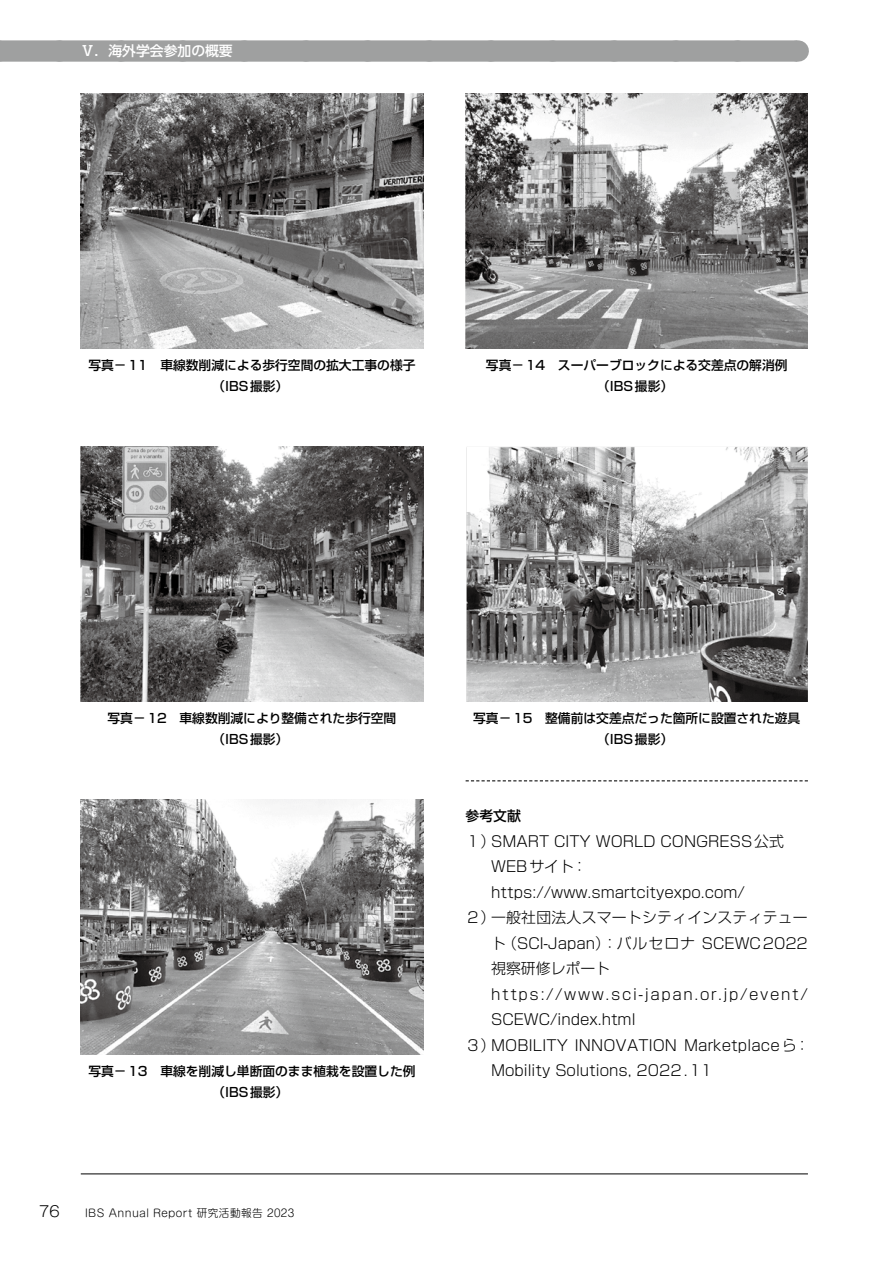
<style>
.page{position:relative;width:893px;height:1263px;background:#fff}
.page>*{position:absolute;margin:0;border:0;box-sizing:border-box;transform-origin:0 0}
.t1{font:300 14.85px "Shin Go Pro";color:#000}
.t2{font:300 14.85px "Shin Go Pro";letter-spacing:.11em;color:#000}
.t3{font:300 14.85px "Gothic MB101 Pro";color:#000}
.t4{font:500 13.8px "UD Shin Go Pro";color:#fff}
.t5{font:500 13.8px "Shin Go Pro";color:#000}
.t6{font:500 12.75px/21.3px "Shin Go Pro";color:#000;text-align:center}
.t7{font:300 10.65px "Shin M Go Pro";letter-spacing:.04em;color:#000}
</style>
<div class="page">
<hr style="left:81px;top:1174px;width:727px;height:1px;background:#000">
<div style="left:0;top:40px;width:797px;height:22px;background:#9fa0a0"></div>
<svg style="left:59px;top:40px;width:707px;height:22px"></svg>
<svg style="left:797px;top:40px;width:1px;height:22px"></svg>
<img style="left:81px;top:94px;width:342px;height:255px">
<img style="left:81px;top:446px;width:342px;height:256px">
<img style="left:81px;top:799px;width:342px;height:255px">
<svg style="left:466px;top:780px;width:342px;height:1px"></svg>
<img style="left:466px;top:94px;width:342px;height:255px">
<img style="left:466px;top:446px;width:342px;height:256px">
<p class="t4" style="left:81px;top:40px;width:154px">Ⅴ．海外学会参加の概要</p>
<p class="t6" style="left:88px;top:353px;width:329px">写真－11　車線数削減による歩行空間の拡大工事の様子（IBS撮影）</p>
<p class="t6" style="left:486px;top:353px;width:303px">写真－14　スーパーブロックによる交差点の解消例（IBS撮影）</p>
<p class="t6" style="left:108px;top:706px;width:290px">写真－12　車線数削減により整備された歩行空間（IBS撮影）</p>
<p class="t6" style="left:88px;top:1059px;width:329px">写真－13　車線を削減し単断面のまま植栽を設置した例（IBS撮影）</p>
<p class="t3" style="left:39px;top:1198px;width:22px">76</p>
<p class="t7" style="left:85px;top:1204px;width:211px">IBS Annual Report 研究活動報告 2023</p>
<p class="t6" style="left:473px;top:706px;width:329px">写真－15　整備前は交差点だった箇所に設置された遊具（IBS撮影）</p>
<p class="t5" style="left:466px;top:805px;width:57px">参考文献</p>
<p class="t1" style="left:466px;top:829px;width:320px">１）SMART CITY WORLD CONGRESS公式</p>
<p class="t1" style="left:491px;top:854px;width:97px">WEBサイト：</p>
<p class="t1" style="left:491px;top:880px;width:255px">https://www.smartcityexpo.com/</p>
<p class="t1" style="left:466px;top:905px;width:344px">２）一般社団法人スマートシティインスティテュー</p>
<p class="t1" style="left:491px;top:931px;width:318px">ト（SCI-Japan）：バルセロナ SCEWC2022</p>
<p class="t1" style="left:491px;top:956px;width:121px">視察研修レポート</p>
<p class="t2" style="left:491px;top:982px;width:318px">https://www.sci-japan.or.jp/event/</p>
<p class="t1" style="left:491px;top:1007px;width:146px">SCEWC/index.html</p>
<p class="t1" style="left:466px;top:1033px;width:346px">３）MOBILITY INNOVATION Marketplaceら：</p>
<p class="t1" style="left:491px;top:1058px;width:222px">Mobility Solutions, 2022.11</p>
</div>
